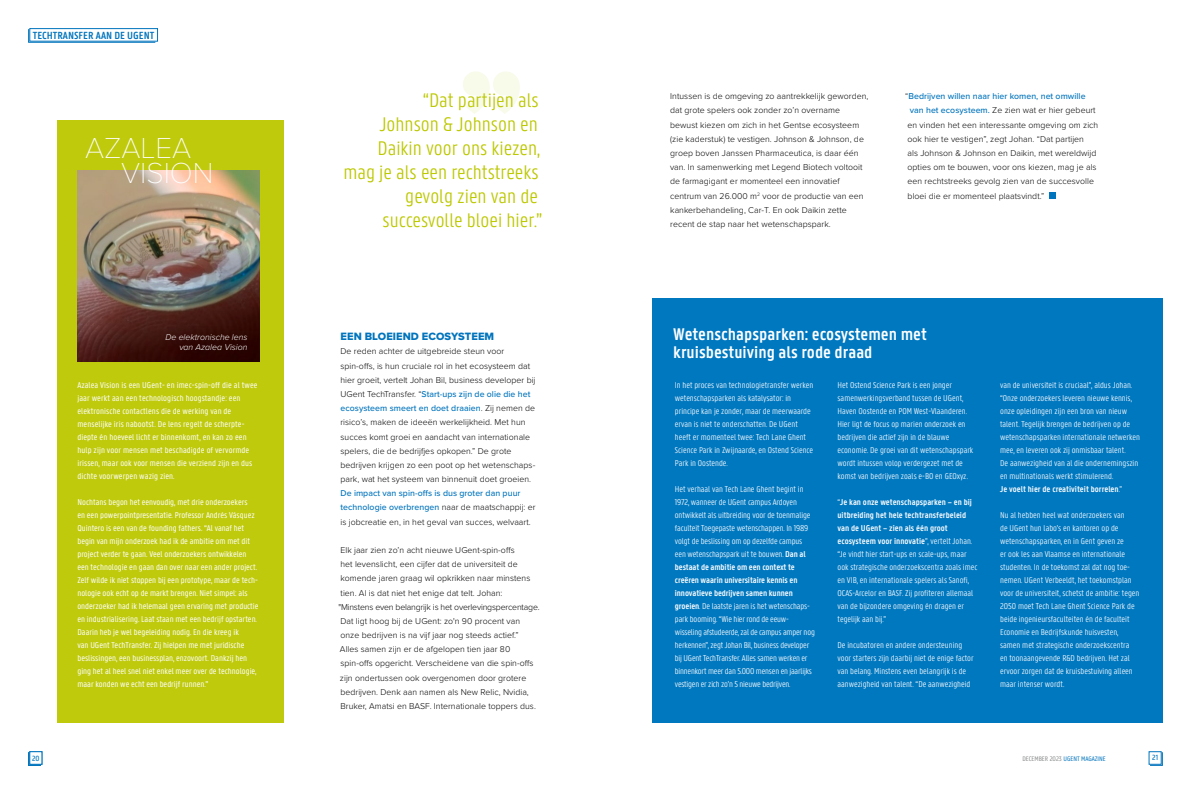
<style>
.page{position:relative;width:1191px;height:794px;background:#fff}
.page>*{position:absolute;margin:0;border:0;box-sizing:border-box;transform-origin:0 0}
.t1{font:100 30px/25px "Proxima Nova T";color:#fff}
.t2{font:300 21px/24px "U Gent Panno Text";color:#bcc800;text-align:right}
.t3{font:600 18px/18px "U Gent Panno Text";color:#fff}
.t4{font:600 11px "U Gent Panno Text";color:#0074bd}
.t5{font:11px "Proxima Nova Extrabld";letter-spacing:.005em;color:#0074bd}
.t6{font:300 9px/13px "U Gent Panno Text";color:#fff}
.t7{font:9px/13px "U Gent Panno Text";color:#fff}
.t8{font:300 8.8px/14.2px "Proxima Nova";letter-spacing:.005em;color:#000}
.t9{font:italic 300 8.8px/10.5px "Proxima Nova";color:#fff;text-align:right}
.t10{font:500 8px "U Gent Panno Text";color:#0074bd}
.t11{font:7px "U Gent Panno Text";color:#0074bd}
.s1{font-weight:500;color:#0074bd}
.s2{font-weight:600}
.s3{color:#878988}
</style>
<div class="page">
<div style="left:1048px;top:191px;width:7px;height:7px;background:#0074bd"></div>
<svg style="left:463px;top:71px;width:57px;height:43px"></svg>
<div style="left:30px;top:28px;width:128px;height:13px;border:1px solid #0074bd"></div>
<svg style="left:28px;top:29px;width:128px;height:14px"></svg>
<div style="left:57px;top:120px;width:226px;height:603px;background:#bfca0d"></div>
<img style="left:77px;top:170px;width:182px;height:192px">
<div style="left:156px;top:324px;width:104px;height:40px;background:#000;opacity:.75"></div>
<div style="left:652px;top:298px;width:510px;height:424px;background:#0078c0"></div>
<svg style="left:1148px;top:751px;width:1px;height:13px"></svg>
<svg style="left:1149px;top:751px;width:13px;height:15px"></svg>
<svg style="left:41px;top:751px;width:1px;height:13px"></svg>
<svg style="left:28px;top:751px;width:13px;height:15px"></svg>
<p class="t4" style="left:33px;top:28px;width:123px">TECHTRANSFER AAN DE UGENT</p>
<h1 class="t1" style="left:121px;top:134px;width:94px;text-indent:-36px">AZALEA<br>VISION</h1>
<p class="t9" style="left:165px;top:331px;width:84px">De elektronische lens van Azalea Vision</p>
<p class="t7" style="left:77px;top:379px;width:182px">Azalea Vision is een UGent- en imec-spin-off die al twee jaar werkt aan een technologisch hoogstandje: een elektronische contactlens die de werking van de menselijke iris nabootst. De lens regelt de scherpte&shy;diepte én hoeveel licht er binnenkomt, en kan zo een hulp zijn voor mensen met beschadigde of vervormde irissen, maar ook voor mensen die verziend zijn en dus dichte voorwerpen wazig zien.</p>
<p class="t7" style="left:77px;top:496px;width:183px">Nochtans begon het eenvoudig, met drie onderzoekers<br>en een powerpointpresentatie. Professor Andrés Vásquez Quintero is een van de founding fathers. “Al vanaf het begin van mijn onderzoek had ik de ambitie om met dit project verder te gaan. Veel onderzoekers ontwikkelen een technologie en gaan dan over naar een ander project.<br>Zelf wilde ik niet stoppen bij een prototype, maar de tech&shy;nologie ook echt op de markt brengen. Niet simpel: als onderzoeker had ik helemaal geen ervaring met productie en industrialisering. Laat staan met een bedrijf opstarten.<br>Daarin heb je wel begeleiding nodig. En die kreeg ik<br>van UGent TechTransfer. Zij hielpen me met juridische beslissingen, een businessplan, enzovoort. Dankzij hen ging het al heel snel niet enkel meer over de technologie, maar konden we echt een bedrijf runnen.”</p>
<h2 class="t2" style="left:343px;top:88px;width:200px">“Dat partijen als<br>Johnson &amp; Johnson en<br>Daikin voor ons kiezen, mag je als een rechtstreeks gevolg zien van de succesvolle bloei hier.”</h2>
<p class="t5" style="left:340px;top:328px;width:155px">EEN BLOEIEND ECOSYSTEEM</p>
<p class="t8" style="left:340px;top:344px;width:197px">De reden achter de uitgebreide steun voor spin-offs, is hun cruciale rol in het ecosysteem dat hier groeit, vertelt Johan Bil, business developer bij UGent TechTransfer. “<span class="s1">Start-ups zijn de olie die het ecosysteem smeert en doet draaien</span>. Zij nemen de risico’s, maken de ideeën werkelijkheid. Met hun succes komt groei en aandacht van internationale spelers, die de bedrijfjes opkopen.” De grote bedrijven krijgen zo een poot op het wetenschaps&shy;park, wat het systeem van binnenuit doet groeien.</p>
<p class="t8" style="left:340px;top:486px;width:197px"><span class="s1">De impact van spin-offs is dus groter dan puur technologie overbrengen</span> naar de maatschappij: er is jobcreatie en, in het geval van succes, welvaart.</p>
<p class="t8" style="left:338px;top:542px;width:203px">Elk jaar zien zo’n acht nieuwe UGent-spin-offs<br>het levenslicht, een cijfer dat de universiteit de komende jaren graag wil opkrikken naar minstens tien. Al is dat niet het enige dat telt. Johan:<br>"Minstens even belangrijk is het overlevingspercentage.<br>Dat ligt hoog bij de UGent: zo'n 90 procent van<br>onze bedrijven is na vijf jaar nog steeds actief.”<br>Alles samen zijn er de afgelopen tien jaar 80 spin-offs opgericht. Verscheidene van die spin-offs zijn ondertussen ook overgenomen door grotere bedrijven. Denk aan namen als New Relic, Nvidia, Bruker, Amatsi en BASF. Internationale toppers dus.</p>
<p class="t8" style="left:670px;top:89px;width:200px">Intussen is de omgeving zo aantrekkelijk geworden, dat grote spelers ook zonder zo’n overname bewust kiezen om zich in het Gentse ecosysteem (zie kaderstuk) te vestigen. Johnson &amp; Johnson, de groep boven Janssen Pharmaceutica, is daar één van. In samenwerking met Legend Biotech voltooit de farmagigant er momenteel een innovatief centrum van 26.000 m<sup>2</sup> voor de productie van een kankerbehandeling, Car-T. En ook Daikin zette recent de stap naar het wetenschapspark.</p>
<p class="t8" style="left:905px;top:89px;width:195px">“<span class="s1">Bedrijven willen naar hier komen, net omwille van het ecosysteem.</span> Ze zien wat er hier gebeurt en vinden het een interessante omgeving om zich ook hier te vestigen”, zegt Johan. “Dat partijen<br>als Johnson &amp; Johnson en Daikin, met wereldwijd opties om te bouwen, voor ons kiezen, mag je als een rechtstreeks gevolg zien van de succesvolle bloei die er momenteel plaatsvindt.”</p>
<h3 class="t3" style="left:673px;top:325px;width:255px">Wetenschapsparken: ecosystemen met kruisbestuiving als rode draad</h3>
<p class="t6" style="left:675px;top:378px;width:140px">In het proces van technologietransfer werken wetenschapsparken als katalysator: in principe kan je zonder, maar de meerwaarde ervan is niet te onderschatten. De UGent heeft er momenteel twee: Tech Lane Ghent Science Park in Zwijnaarde, en Ostend Science Park in Oostende.</p>
<p class="t6" style="left:675px;top:482px;width:141px">Het verhaal van Tech Lane Ghent begint in 1972, wanneer de UGent campus Ardoyen ontwikkelt als uitbreiding voor de toenmalige faculteit Toegepaste wetenschappen. In 1989 volgt de beslissing om op dezelfde campus een wetenschapspark uit te bouwen. <span class="s2">Dan al bestaat de ambitie om een context te creëren waarin universitaire kennis en innovatieve bedrijven samen kunnen groeien</span>. De laatste jaren is het wetenschaps&shy;park booming. “Wie hier rond de eeuw&shy;wisseling afstudeerde, zal de campus amper nog herkennen”, zegt Johan Bil, business developer bij UGent TechTransfer. Alles samen werken er binnenkort meer dan 5.000 mensen en jaarlijks vestigen er zich zo’n 5 nieuwe bedrijven.</p>
<p class="t6" style="left:837px;top:378px;width:137px">Het Ostend Science Park is een jonger samenwerkingsverband tussen de UGent, Haven Oostende en POM West-Vlaanderen.<br>Hier ligt de focus op marien onderzoek en bedrijven die actief zijn in de blauwe economie. De groei van dit wetenschapspark wordt intussen volop verdergezet met de komst van bedrijven zoals e-BO en GEOxyz.</p>
<p class="t6" style="left:837px;top:495px;width:141px">“<span class="s2">Je kan onze wetenschapsparken – en bij uitbreiding het hele techtransferbeleid van de UGent – zien als één groot ecosysteem voor innovatie</span>”, vertelt Johan. “Je vindt hier start-ups en scale-ups, maar ook strategische onderzoekscentra zoals imec en VIB, en internationale spelers als Sanofi, OCAS-Arcelor en BASF. Zij profiteren allemaal van de bijzondere omgeving én dragen er tegelijk aan bij.”</p>
<p class="t6" style="left:837px;top:638px;width:138px">De incubatoren en andere ondersteuning voor starters zijn daarbij niet de enige factor van belang. Minstens even belangrijk is de aanwezigheid van talent. “De aanwezigheid</p>
<p class="t6" style="left:1000px;top:378px;width:141px">van de universiteit is cruciaal”, aldus Johan. “Onze onderzoekers leveren nieuwe kennis, onze opleidingen zijn een bron van nieuw talent. Tegelijk brengen de bedrijven op de wetenschapsparken internationale netwerken mee, en leveren ook zij onmisbaar talent.<br>De aanwezigheid van al die ondernemingszin en multinationals werkt stimulerend.<br><span class="s2">Je voelt hier de creativiteit borrelen</span>.”</p>
<p class="t6" style="left:1000px;top:508px;width:141px">Nu al hebben heel wat onderzoekers van<br>de UGent hun labo’s en kantoren op de wetenschapsparken, en in Gent geven ze<br>er ook les aan Vlaamse en internationale studenten. In de toekomst zal dat nog toe&shy;nemen. UGent Verbeeldt, het toekomstplan voor de universiteit, schetst de ambitie: tegen 2050 moet Tech Lane Ghent Science Park de beide ingenieursfaculteiten én de faculteit Economie en Bedrijfskunde huisvesten, samen met strategische onderzoekscentra<br>en toonaangevende R&amp;D bedrijven. Het zal ervoor zorgen dat de kruisbestuiving alleen maar intenser wordt.</p>
<p class="t10" style="left:32px;top:753px;width:9px">20</p>
<p class="t11" style="left:1022px;top:754px;width:85px"><span class="s3">DECEMBER 2023</span> UGENT MAGAZINE</p>
<p class="t10" style="left:1152px;top:753px;width:7px">21</p>
</div>
